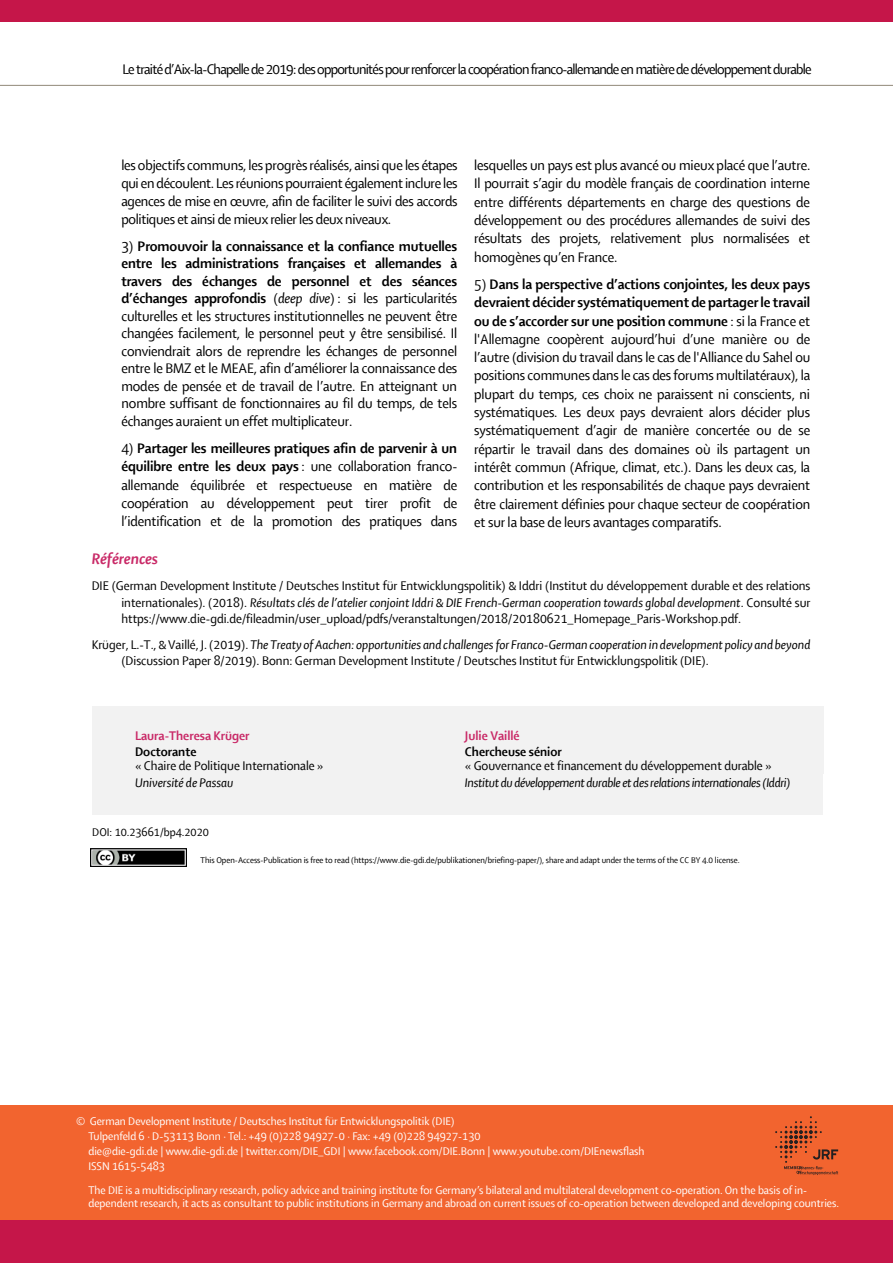
<style>
.page{position:relative;width:893px;height:1263px;background:#fff}
.page>*{position:absolute;margin:0;border:0;box-sizing:border-box;transform-origin:0 0}
.t1{font:16.5px "Shaker RBI";color:#c92967}
.t2{font:15px/18.3px "Shaker R";letter-spacing:-.015em;color:#000;text-align:justify}
.t3{font:15px/17.5px "Shaker RB";letter-spacing:-.01em;color:#000;text-align:justify}
.t4{font:15px "Shaker R";letter-spacing:-.05em;color:#000}
.t5{font:13.5px "Shaker R";color:#000}
.t6{font:13.5px "Shaker RI";letter-spacing:-.005em;color:#000}
.t7{font:13.5px "Shaker RB";color:#c92967}
.t8{font:13.5px "Shaker RB";color:#000}
.t9{font:12px/15px "Shaker R";color:#fff}
.t10{font:12px "Shaker R";letter-spacing:-.005em;color:#000}
.t11{font:9px "Shaker R";color:#000}
.s1{font-family:"Shaker R"}
.s2{font-family:"Shaker RB"}
.s3{font-family:"Shaker RI"}
</style>
<div class="page">
<div style="left:0;top:0;width:893px;height:21px;background:#c51649"></div>
<hr style="left:0;top:85px;width:893px;height:1px;background:#9f988a">
<div style="left:0;top:1106px;width:893px;height:115px;background:#f2642f"></div>
<div style="left:0;top:1220px;width:893px;height:43px;background:#c51649"></div>
<svg style="left:775px;top:1116px;width:63px;height:59px"></svg>
<img style="left:90px;top:848px;width:96px;height:18px">
<div style="left:93px;top:706px;width:730px;height:108px;background:#f2f2f2"></div>
<p class="t4" style="left:123px;top:61px;width:690px">Le traité d’Aix-la-Chapelle de2019: des opportunités pour renforcer la coopération franco-allemande en matière de développement durable</p>
<p class="t2" style="left:121px;top:156px;width:338px">les objectifs communs, les progrès réalisés, ainsi que les étapes qui en découlent. Les réunions pourraient également inclure les agences de mise en œuvre, afin de faciliter le suivi des accords politiques et ainsi de mieux relier les deux niveaux.</p>
<p class="t3" style="left:121px;top:237px;width:337px"><span class="s1">3)</span> Promouvoir la connaissance et la confiance mutuelles entre les administrations françaises et allemandes à travers des échanges de personnel et des séances</p>
<p class="t2" style="left:121px;top:290px;width:337px;line-height:17.5px"><span class="s2">d’échanges approfondis</span> (<span class="s3">deep dive</span>) : si les particularités culturelles et les structures institutionnelles ne peuvent être changées facilement, le personnel peut y être sensibilisé. Il conviendrait alors de reprendre les échanges de personnel entre le BMZ et le MEAE, afin d’améliorer la connaissance des modes de pensée et de travail de l’autre. En atteignant un nombre suffisant de fonctionnaires au fil du temps, de tels échanges auraient un effet multiplicateur.</p>
<p class="t3" style="left:121px;top:440px;width:337px;line-height:18.1px"><span class="s1">4)</span> Partager les meilleures pratiques afin de parvenir à un équilibre entre les deux pays <span class="s1">: une collaboration franco-</span></p>
<p class="t2" style="left:121px;top:476px;width:337px">allemande équilibrée et respectueuse en matière de coopération au développement peut tirer profit de l’identification et de la promotion des pratiques dans</p>
<p class="t2" style="left:474px;top:156px;width:337px">lesquelles un pays est plus avancé ou mieux placé que l’autre.<br>Il pourrait s’agir du modèle français de coordination interne entre différents départements en charge des questions de développement ou des procédures allemandes de suivi des résultats des projets, relativement plus normalisées et homogènes qu’en France.</p>
<p class="t3" style="left:474px;top:275px;width:337px;line-height:18.3px"><span class="s1">5)</span> Dans la perspective d’actions conjointes, les deux pays devraient décider systématiquement de partager le travail ou de s’accorder sur une position commune <span class="s1">: si la France et</span></p>
<p class="t2" style="left:474px;top:330px;width:337px">l'Allemagne coopèrent aujourd’hui d’une manière ou de l’autre (division du travail dans le cas de l'Alliance du Sahel ou positions communes dans le cas des forums multilatéraux), la plupart du temps, ces choix ne paraissent ni conscients, ni systématiques. Les deux pays devraient alors décider plus systématiquement d’agir de manière concertée ou de se répartir le travail dans des domaines où ils partagent un intérêt commun (Afrique, climat, etc.). Dans les deux cas, la contribution et les responsabilités de chaque pays devraient être clairement définies pour chaque secteur de coopération et sur la base de leurs avantages comparatifs.</p>
<p class="t1" style="left:92px;top:550px;width:68px">Références</p>
<p class="t5" style="left:92px;top:579px;width:720px">DIE (German Development Institute / Deutsches Institut für Entwicklungspolitik) &amp; Iddri (Institut du développement durable et des relations</p>
<p class="t6" style="left:121px;top:595px;width:691px"><span class="s1">internationales). (2018).</span> Résultats clés de l’atelier conjoint Iddri &amp; DIE French-German cooperation towards global development<span class="s1">. Consulté sur</span></p>
<p class="t5" style="left:121px;top:612px;width:621px">https://www.die-gdi.de/fileadmin/user_upload/pdfs/veranstaltungen/2018/20180621_Homepage_Paris-Workshop.pdf.</p>
<p class="t6" style="left:92px;top:637px;width:720px"><span class="s1">Krüger, L.-T., &amp; Vaillé, J. (2019).</span> The Treaty of Aachen: opportunities and challenges for Franco-German cooperation in development policy and beyond</p>
<p class="t5" style="left:121px;top:654px;width:589px">(Discussion Paper 8/2019). Bonn: German Development Institute / Deutsches Institut für Entwicklungspolitik (DIE).</p>
<p class="t7" style="left:135px;top:729px;width:116px">Laura-Theresa Krüger</p>
<p class="t8" style="left:135px;top:744px;width:63px">Doctorante</p>
<p class="t5" style="left:135px;top:759px;width:190px">« Chaire de Politique Internationale »</p>
<p class="t6" style="left:135px;top:776px;width:100px">Université de Passau</p>
<p class="t7" style="left:465px;top:729px;width:56px">Julie Vaillé</p>
<p class="t8" style="left:465px;top:744px;width:98px">Chercheuse sénior</p>
<p class="t5" style="left:465px;top:759px;width:308px">« Gouvernance et financement du développement durable »</p>
<p class="t6" style="left:465px;top:776px;width:327px">Institut du développement durable et des relations internationales (Iddri)</p>
<p class="t10" style="left:92px;top:826px;width:118px">DOI: 10.23661/bp4.2020</p>
<p class="t11" style="left:201px;top:855px;width:541px">This Open-Access-Publication is free to read (https://www.die-gdi.de/publikationen/briefing-paper/), share and adapt under the terms of the CC BY 4.0 license.</p>
<p class="t9" style="left:88px;top:1113px;width:558px;text-indent:-12px">© German Development Institute / Deutsches Institut für Entwicklungspolitik (DIE)<br>Tulpenfeld 6 · D-53113 Bonn · Tel.: +49 (0)228 94927-0 · Fax: +49 (0)228 94927-130<br>die@die-gdi.de | www.die-gdi.de | twitter.com/DIE_GDI | www.facebook.com/DIE.Bonn | www.youtube.com/DIEnewsflash ISSN 1615-5483</p>
<p class="t9" style="left:88px;top:1183px;width:752px;line-height:13.5px">The DIE is a multidisciplinary research, policy advice and training institute for Germany’s bilateral and multilateral development co-operation. On the basis of in&shy;dependent research, it acts as consultant to public institutions in Germany and abroad on current issues of co-operation between developed and developing countries.</p>
</div>
